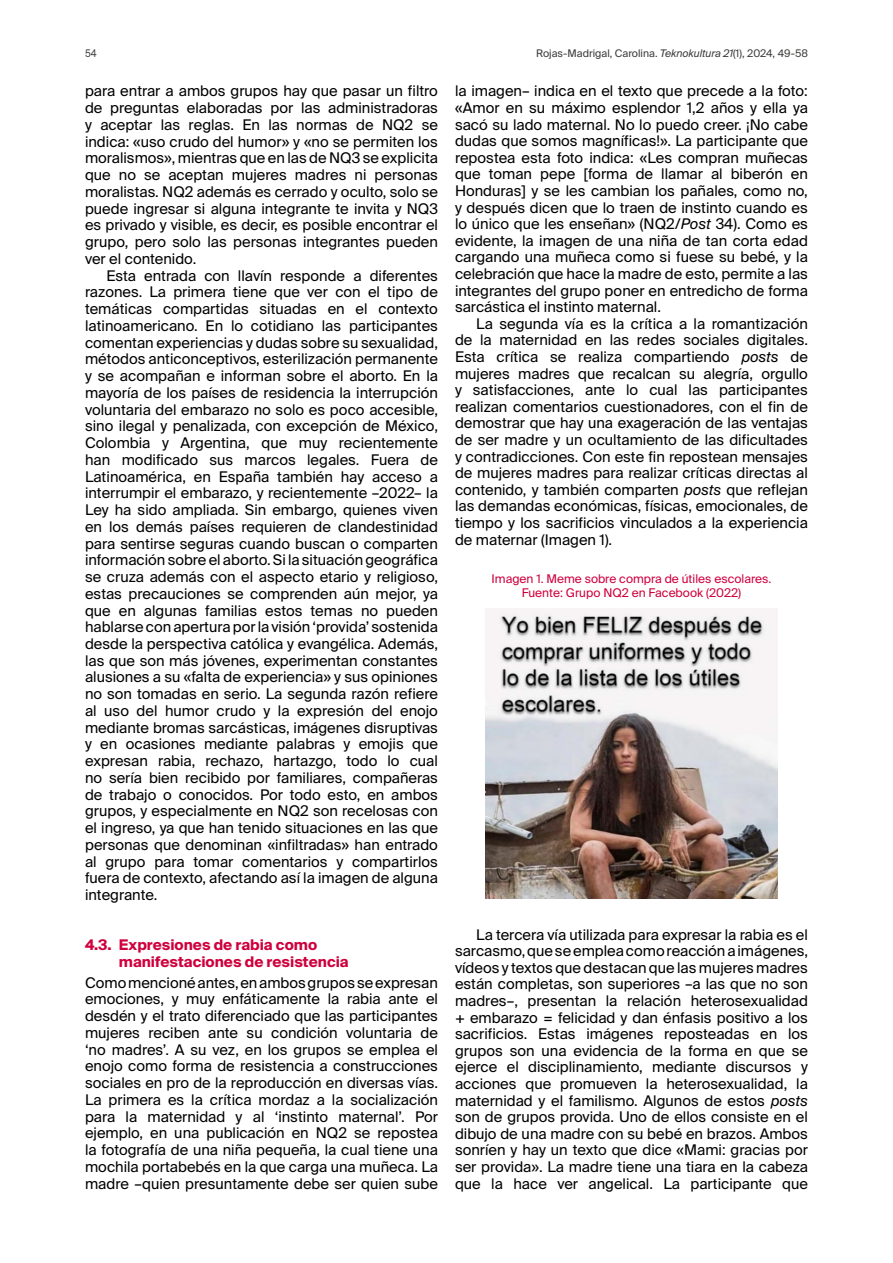
<style>
.page{position:relative;width:893px;height:1263px;background:#fff}
.page>*{position:absolute;margin:0;border:0;box-sizing:border-box;transform-origin:0 0}
.Normal_1er_parr{font:14.7px/16.8px "Suisse Intl";color:#000;text-align:justify}
.Epigrafe_2_Nivel_ES{font:700 14.7px/16.8px "Suisse Intl";color:#cf003d}
.Título_elemento{font:12px/13.6px "Suisse Intl";color:#cf003d;text-align:center}
.t1{font:10.5px "Suisse Intl";color:#3c3c3b}
.t2{font:10.5px "Suisse Intl";color:#3c3c3b;scale:.9 1}
.s1{font-style:italic}
</style>
<div class="page">
<img style="left:486px;top:608px;width:291px;height:290px">
<p class="t2" style="left:85px;top:47px;width:14px">54</p>
<p class="t1" style="left:536px;top:47px;width:273px">Rojas-Madrigal, Carolina. <span class="s1">Teknokultura 21</span>(1), 2024, 49-58</p>
<p class="Normal_1er_parr" style="left:85px;top:83px;width:354px">para entrar a ambos grupos hay que pasar un filtro de preguntas elaboradas por las administradoras y aceptar las reglas. En las normas de NQ2 se indica: «uso crudo del humor» y «no se permiten los moralismos», mientras que en las de NQ3 se explicita que no se aceptan mujeres madres ni personas moralistas. NQ2 además es cerrado y oculto, solo se puede ingresar si alguna integrante te invita y NQ3 es privado y visible, es decir, es posible encontrar el grupo, pero solo las personas integrantes pueden ver el contenido.</p>
<p class="Normal_1er_parr" style="left:85px;top:267px;width:354px;text-indent:21px">Esta entrada con llavín responde a diferentes razones. La primera tiene que ver con el tipo de temáticas compartidas situadas en el contexto latinoamericano. En lo cotidiano las participantes comentan experiencias y dudas sobre su sexualidad, métodos anticonceptivos, esterilización permanente y se acompañan e informan sobre el aborto. En la mayoría de los países de residencia la interrupción voluntaria del embarazo no solo es poco accesible, sino ilegal y penalizada, con excepción de México, Colombia y Argentina, que muy recientemente han modificado sus marcos legales. Fuera de Latinoamérica, en España también hay acceso a interrumpir el embarazo, y recientemente –2022– la Ley ha sido ampliada. Sin embargo, quienes viven en los demás países requieren de clandestinidad para sentirse seguras cuando buscan o comparten información sobre el aborto. Si la situación geográfica se cruza además con el aspecto etario y religioso, estas precauciones se comprenden aún mejor, ya que en algunas familias estos temas no pueden hablarse con apertura por la visión ‘provida’ sostenida desde la perspectiva católica y evangélica. Además, las que son más jóvenes, experimentan constantes alusiones a su «falta de experiencia» y sus opiniones no son tomadas en serio. La segunda razón refiere al uso del humor crudo y la expresión del enojo mediante bromas sarcásticas, imágenes disruptivas y en ocasiones mediante palabras y emojis que expresan rabia, rechazo, hartazgo, todo lo cual no sería bien recibido por familiares, compañeras de trabajo o conocidos. Por todo esto, en ambos grupos, y especialmente en NQ2 son recelosas con el ingreso, ya que han tenido situaciones en las que personas que denominan «infiltradas» han entrado al grupo para tomar comentarios y compartirlos fuera de contexto, afectando así la imagen de alguna integrante.</p>
<p class="Epigrafe_2_Nivel_ES" style="left:119px;top:936px;width:231px;text-indent:-34px">4.3. Expresiones de rabia como manifestaciones de resistencia</p>
<p class="Normal_1er_parr" style="left:85px;top:974px;width:354px">Como mencioné antes, en ambos grupos se expresan emociones, y muy enfáticamente la rabia ante el desdén y el trato diferenciado que las participantes mujeres reciben ante su condición voluntaria de ‘no madres’. A su vez, en los grupos se emplea el enojo como forma de resistencia a construcciones sociales en pro de la reproducción en diversas vías.<br>La primera es la crítica mordaz a la socialización para la maternidad y al ‘instinto maternal’. Por ejemplo, en una publicación en NQ2 se repostea la fotografía de una niña pequeña, la cual tiene una mochila portabebés en la que carga una muñeca. La madre –quien presuntamente debe ser quien sube</p>
<p class="Normal_1er_parr" style="left:455px;top:83px;width:354px">la imagen– indica en el texto que precede a la foto: «Amor en su máximo esplendor 1,2 años y ella ya sacó su lado maternal. No lo puedo creer. ¡No cabe dudas que somos magníficas!». La participante que repostea esta foto indica: «Les compran muñecas que toman pepe [forma de llamar al biberón en Honduras] y se les cambian los pañales, como no, y después dicen que lo traen de instinto cuando es lo único que les enseñan» (NQ2/<span class="s1">Post</span> 34). Como es evidente, la imagen de una niña de tan corta edad cargando una muñeca como si fuese su bebé, y la celebración que hace la madre de esto, permite a las integrantes del grupo poner en entredicho de forma sarcástica el instinto maternal.</p>
<p class="Normal_1er_parr" style="left:455px;top:315px;width:354px;text-indent:21px">La segunda vía es la crítica a la romantización de la maternidad en las redes sociales digitales.<br>Esta crítica se realiza compartiendo <span class="s1">posts</span> de mujeres madres que recalcan su alegría, orgullo y satisfacciones, ante lo cual las participantes realizan comentarios cuestionadores, con el fin de demostrar que hay una exageración de las ventajas de ser madre y un ocultamiento de las dificultades y contradicciones. Con este fin repostean mensajes de mujeres madres para realizar críticas directas al contenido, y también comparten <span class="s1">posts</span> que reflejan las demandas económicas, físicas, emocionales, de tiempo y los sacrificios vinculados a la experiencia de maternar (Imagen 1).</p>
<p class="Título_elemento" style="left:492px;top:572px;width:281px">Imagen 1. Meme sobre compra de útiles escolares.<br>Fuente: Grupo NQ2 en Facebook (2022)</p>
<p class="Normal_1er_parr" style="left:455px;top:926px;width:354px;text-indent:21px">La tercera vía utilizada para expresar la rabia es el sarcasmo, que se emplea como reacción a imágenes, vídeos y textos que destacan que las mujeres madres están completas, son superiores –a las que no son madres–, presentan la relación heterosexualidad + embarazo = felicidad y dan énfasis positivo a los sacrificios. Estas imágenes reposteadas en los grupos son una evidencia de la forma en que se ejerce el disciplinamiento, mediante discursos y acciones que promueven la heterosexualidad, la maternidad y el familismo. Algunos de estos <span class="s1">posts </span>son de grupos provida. Uno de ellos consiste en el dibujo de una madre con su bebé en brazos. Ambos sonríen y hay un texto que dice «Mami: gracias por ser provida». La madre tiene una tiara en la cabeza que la hace ver angelical. La participante que</p>
</div>
